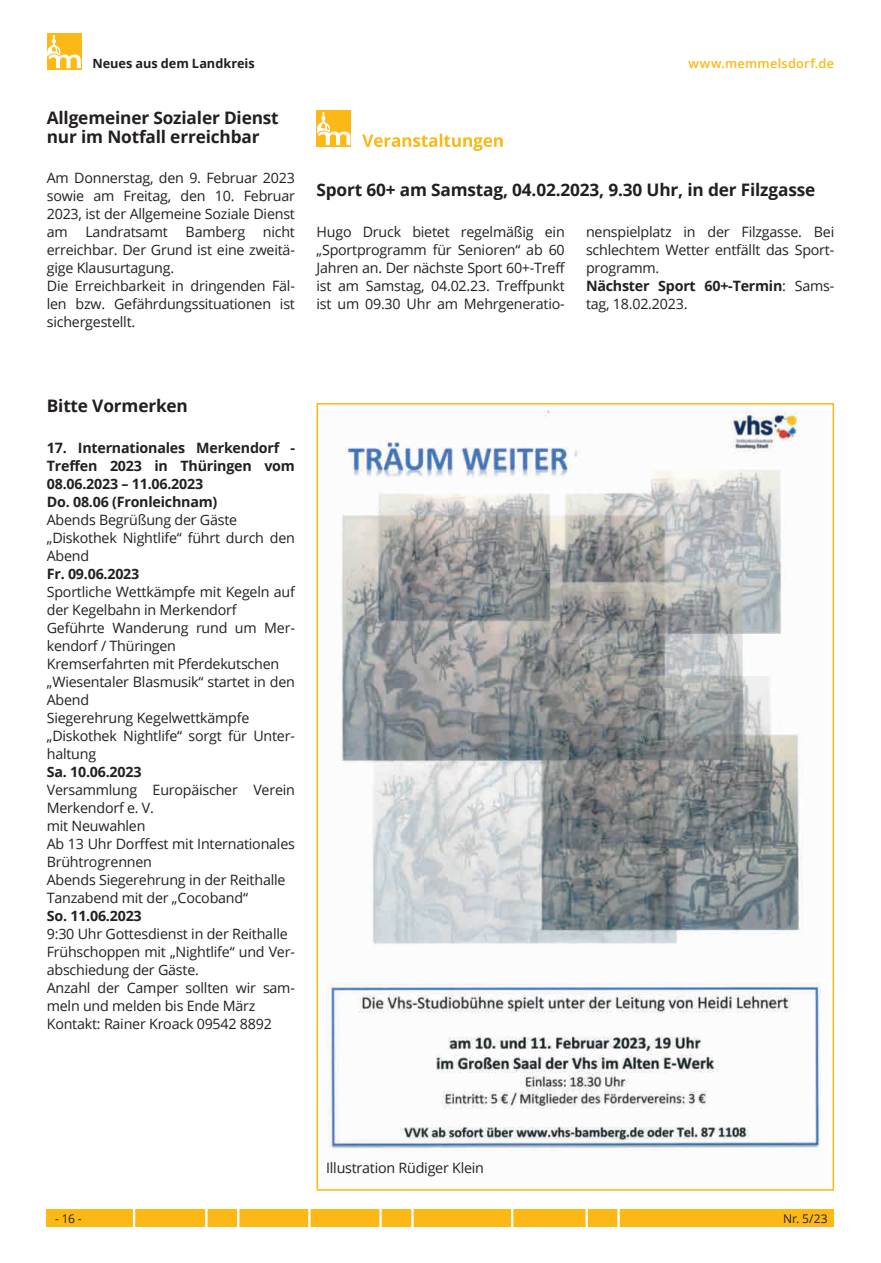
<style>
.page{position:relative;width:881px;height:1263px;background:#fff}
.page>*{position:absolute;margin:0;border:0;box-sizing:border-box;transform-origin:0 0}
.t1{font:700 17.25px/19px "Open Sans";letter-spacing:-.01em;color:#231f20}
.t2{font:14.25px/18px "Open Sans";letter-spacing:-.015em;color:#231f20}
.t3{font:700 14.25px/18px "Open Sans";letter-spacing:-.015em;color:#231f20}
.t4{font:700 12.75px "Open Sans";color:#231f20}
.t5{font:600 12.75px "Open Sans";letter-spacing:.02em;color:#fcb814}
.t6{font:12px "Open Sans";color:#231f20}
.s1{font-weight:700}
</style>
<div class="page">
<svg style="left:47px;top:34px;width:34px;height:36px"></svg>
<svg style="left:47px;top:35px;width:33px;height:33px"></svg>
<div style="left:47px;top:1210px;width:786px;height:17px;background:#fcb814"></div>
<svg style="left:133px;top:1210px;width:2px;height:17px"></svg>
<svg style="left:205px;top:1210px;width:2px;height:17px"></svg>
<svg style="left:237px;top:1210px;width:2px;height:17px"></svg>
<svg style="left:308px;top:1210px;width:2px;height:17px"></svg>
<svg style="left:379px;top:1210px;width:2px;height:17px"></svg>
<svg style="left:411px;top:1210px;width:2px;height:17px"></svg>
<svg style="left:511px;top:1210px;width:2px;height:17px"></svg>
<svg style="left:585px;top:1210px;width:2px;height:17px"></svg>
<svg style="left:617px;top:1210px;width:2px;height:17px"></svg>
<svg style="left:362px;top:134px;width:140px;height:17px"></svg>
<svg style="left:316px;top:111px;width:35px;height:36px"></svg>
<svg style="left:317px;top:112px;width:33px;height:33px"></svg>
<img style="left:328px;top:410px;width:493px;height:741px">
<p class="t4" style="left:92px;top:54px;width:164px">Neues aus dem Landkreis</p>
<p class="t5" style="left:688px;top:55px;width:147px">www.memmelsdorf.de</p>
<p class="t1" style="left:47px;top:108px;width:233px">Allgemeiner Sozialer Dienst nur im Notfall erreichbar</p>
<p class="t2" style="left:47px;top:168px;width:249px">Am Donnerstag, den 9. Februar 2023 sowie am Freitag, den 10. Februar<br>2023, ist der Allgemeine Soziale Dienst am Landratsamt Bamberg nicht erreichbar. Der Grund ist eine zweitä&shy;gige Klausurtagung.<br>Die Erreichbarkeit in dringenden Fäl&shy;len bzw. Gefährdungssituationen ist sichergestellt.</p>
<p class="t1" style="left:316px;top:180px;width:500px">Sport 60+ am Samstag, 04.02.2023, 9.30 Uhr, in der Filzgasse</p>
<p class="t2" style="left:316px;top:222px;width:250px;text-align:justify">Hugo Druck bietet regelmäßig ein „Sportprogramm für Senioren“ ab 60<br>Jahren an. Der nächste Sport 60+-Treff ist am Samstag, 04.02.23. Treffpunkt ist um 09.30 Uhr am Mehrgeneratio-</p>
<p class="t2" style="left:585px;top:222px;width:250px">nenspielplatz in der Filzgasse. Bei schlechtem Wetter entfällt das Sport&shy;programm.<br><span class="s1">Nächster Sport 60+-Termin</span>: Sams&shy;tag, 18.02.2023.</p>
<p class="t1" style="left:47px;top:396px;width:143px">Bitte Vormerken</p>
<p class="t3" style="left:47px;top:438px;width:249px">17. Internationales Merkendorf -<br>Treffen 2023 in Thüringen vom<br>08.06.2023 – 11.06.2023<br>Do. 08.06 (Fronleichnam)</p>
<p class="t2" style="left:47px;top:510px;width:249px">Abends Begrüßung der Gäste „Diskothek Nightlife“ führt durch den<br>Abend</p>
<p class="t3" style="left:47px;top:564px;width:94px">Fr. 09.06.2023</p>
<p class="t2" style="left:47px;top:582px;width:249px">Sportliche Wettkämpfe mit Kegeln auf der Kegelbahn in Merkendorf<br>Geführte Wanderung rund um Mer&shy;kendorf / Thüringen<br>Kremserfahrten mit Pferdekutschen „Wiesentaler Blasmusik“ startet in den<br>Abend<br>Siegerehrung Kegelwettkämpfe „Diskothek Nightlife“ sorgt für Unter&shy;haltung</p>
<p class="t3" style="left:47px;top:762px;width:96px">Sa. 10.06.2023</p>
<p class="t2" style="left:47px;top:780px;width:249px">Versammlung Europäischer Verein<br>Merkendorf e. V.<br>mit Neuwahlen<br>Ab 13 Uhr Dorffest mit Internationales<br>Brühtrogrennen<br>Abends Siegerehrung in der Reithalle<br>Tanzabend mit der „Cocoband“</p>
<p class="t3" style="left:47px;top:906px;width:96px">So. 11.06.2023</p>
<p class="t2" style="left:47px;top:924px;width:249px">9:30 Uhr Gottesdienst in der Reithalle Frühschoppen mit „Nightlife“ und Ver&shy;abschiedung der Gäste.<br>Anzahl der Camper sollten wir sam&shy;meln und melden bis Ende März Kontakt: Rainer Kroack 09542 8892</p>
<p class="t2" style="left:326px;top:1158px;width:159px">Illustration Rüdiger Klein</p>
<p class="t6" style="left:55px;top:1211px;width:28px">- 16 -</p>
<p class="t6" style="left:783px;top:1211px;width:46px">Nr. 5/23</p>
</div>
